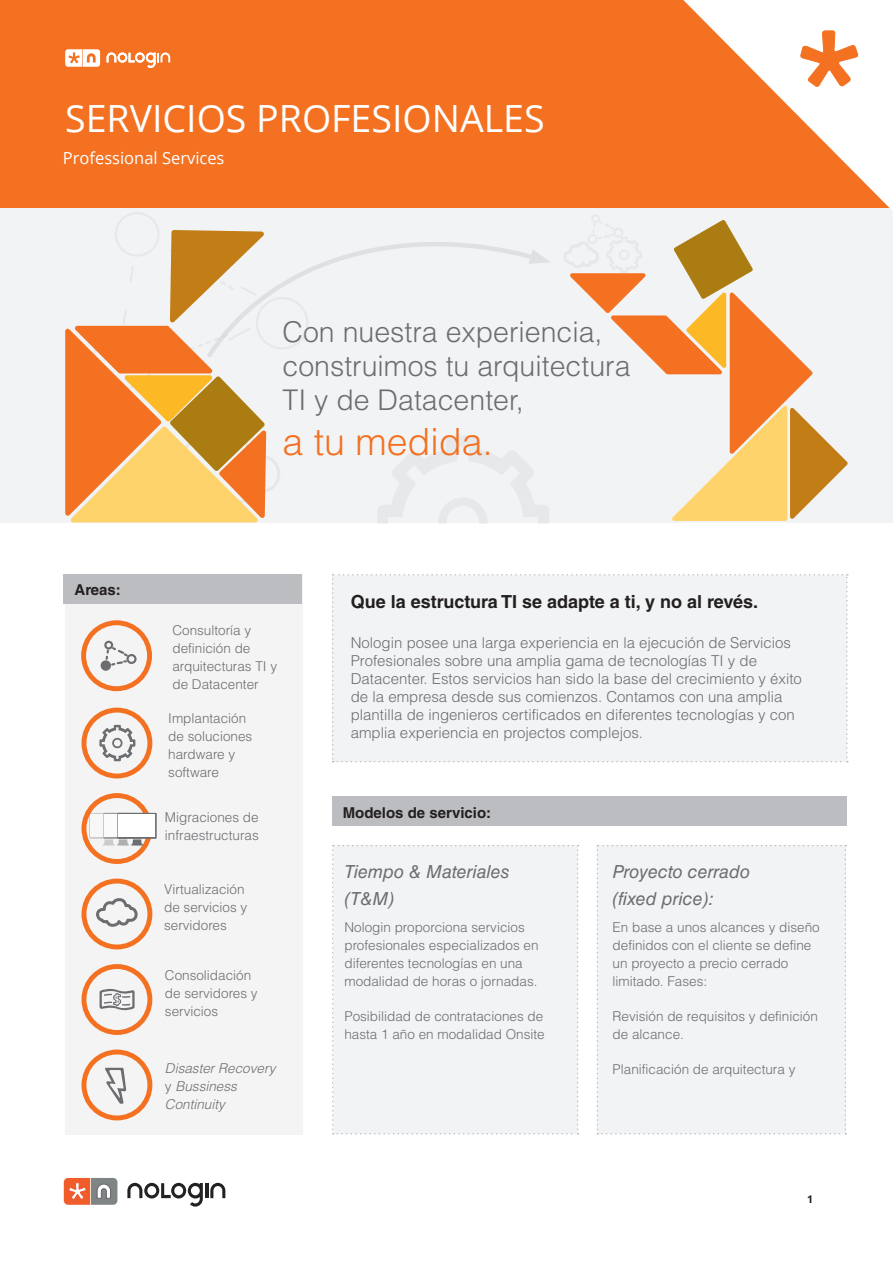
<style>
.page{position:relative;width:893px;height:1263px;background:#fff}
.page>*{position:absolute;margin:0;border:0;box-sizing:border-box;transform-origin:0 0}
.t1{font:37.5px "Open Sans";color:#fff}
.Level_1_Heading{font:300 37.5px "Helvetica LT Std";color:#f37121}
.Level_1_Heading-2{font:300 28.5px/34.2px "Helvetica LT Std";color:#6c6d70}
.Introduction{font:italic 18px/27px "Helvetica LT Std";color:#6c6d70}
.Level_2_Headings{font:700 18px "Helvetica LT Std";color:#231f20}
.t2{font:16.65px "Open Sans";color:#fff}
.Body_Text{font:300 15px/18px "Helvetica LT Std";color:#6c6d70}
.Level_3_Headings{font:700 15px "Helvetica LT Std";color:#231f20}
.Body_Text-2{font:300 13.5px/18px "Helvetica LT Std";color:#6c6d70}
.Body_Text-3{font:italic 300 13.5px/18px "Helvetica LT Std";color:#6c6d70}
.t3{font:700 10.5px "Open Sans";color:#231f20}
.s1{font-style:normal}
</style>
<div class="page">
<svg style="left:64px;top:1178px;width:53px;height:27px"></svg>
<hr style="left:205px;top:1183px;width:3px;height:15px;background:#222221">
<svg style="left:210px;top:1183px;width:15px;height:15px"></svg>
<svg style="left:127px;top:1183px;width:76px;height:23px"></svg>
<div style="left:0;top:0;width:893px;height:209px;background:#f37121"></div>
<div style="left:597px;top:845px;width:249px;height:289px;background:#f2f3f4"></div>
<div style="left:332px;top:845px;width:247px;height:289px;background:#f2f3f4"></div>
<div style="left:0;top:209px;width:893px;height:314px;background:#f2f3f4"></div>
<div style="left:332px;top:574px;width:516px;height:188px;background:#f2f3f4"></div>
<div style="left:65px;top:574px;width:238px;height:560px;background:#f2f3f4"></div>
<div style="left:82px;top:964px;width:70px;height:71px;border:5px solid #f37121;border-radius:50%"></div>
<div style="left:81px;top:620px;width:71px;height:71px;border:5px solid #f37121;border-radius:50%"></div>
<div style="left:102px;top:661px;width:8px;height:9px;background:#6c6d70;border-radius:50%"></div>
<div style="left:101px;top:660px;width:10px;height:11px;border:2px solid #6c6d70;border-radius:50%"></div>
<svg style="left:103px;top:640px;width:34px;height:27px"></svg>
<div style="left:82px;top:878px;width:70px;height:71px;border:5px solid #f37121;border-radius:50%"></div>
<svg style="left:92px;top:896px;width:50px;height:31px"></svg>
<div style="left:82px;top:708px;width:70px;height:70px;border:5px solid #f37121;border-radius:50%"></div>
<svg style="left:99px;top:725px;width:36px;height:36px"></svg>
<div style="left:64px;top:574px;width:238px;height:30px;background:#bcbdc0"></div>
<div style="left:82px;top:1049px;width:70px;height:71px;border:5px solid #f37121;border-radius:50%"></div>
<div style="left:82px;top:793px;width:70px;height:71px;border:5px solid #f37121;border-radius:50%"></div>
<svg style="left:89px;top:813px;width:68px;height:32px"></svg>
<div style="left:119px;top:815px;width:36px;height:22px;background:#fff"></div>
<svg style="left:105px;top:1068px;width:21px;height:36px"></svg>
<svg style="left:100px;top:988px;width:35px;height:23px"></svg>
<svg style="left:562px;top:0;width:331px;height:521px"></svg>
<svg style="left:65px;top:212px;width:485px;height:311px"></svg>
<div style="left:332px;top:796px;width:514px;height:30px;background:#bcbdc0"></div>
<svg style="left:65px;top:49px;width:35px;height:18px"></svg>
<svg style="left:107px;top:52px;width:63px;height:16px"></svg>
<p class="t1" style="left:65px;top:93px;width:477px">SERVICIOS PROFESIONALES</p>
<p class="t2" style="left:63px;top:146px;width:163px">PROFESSIONAL SERVICES</p>
<p class="Level_1_Heading-2" style="left:283px;top:314px;width:349px">Con nuestra experiencia, construimos tu arquitectura<br>TI y de Datacenter,</p>
<p class="Level_1_Heading" style="left:283px;top:418px;width:212px">a tu medida.</p>
<p class="Level_3_Headings" style="left:75px;top:581px;width:48px">Areas:</p>
<p class="Body_Text-2" style="left:172px;top:621px;width:106px">Consultoría y definición de arquitecturas TI y de Datacenter</p>
<p class="Body_Text-2" style="left:168px;top:709px;width:86px">Implantación de soluciones hardware y software</p>
<p class="Body_Text-2" style="left:165px;top:808px;width:95px">Migraciones de infraestructuras</p>
<p class="Body_Text-2" style="left:164px;top:880px;width:85px">Virtualización de servicios y servidores</p>
<p class="Body_Text-2" style="left:165px;top:966px;width:94px">Consolidación de servidores y servicios</p>
<p class="Body_Text-3" style="left:165px;top:1059px;width:112px">Disaster Recovery <span class="s1">y</span> Bussiness<br>Continuity</p>
<p class="Level_2_Headings" style="left:351px;top:590px;width:409px">Que la estructura TI se adapte a ti, y no al revés.</p>
<p class="Body_Text" style="left:351px;top:634px;width:453px">Nologin posee una larga experiencia en la ejecución de Servicios Profesionales sobre una amplia gama de tecnologías TI y de Datacenter. Estos servicios han sido la base del crecimiento y éxito de la empresa desde sus comienzos. Contamos con una amplia plantilla de ingenieros certificados en diferentes tecnologías y con amplia experiencia en projectos complejos.</p>
<p class="Level_3_Headings" style="left:343px;top:803px;width:150px">Modelos de servicio:</p>
<p class="Introduction" style="left:344px;top:858px;width:167px">Tiempo &amp; Materiales (T&amp;M)</p>
<p class="Body_Text-2" style="left:344px;top:918px;width:196px">Nologin proporciona servicios profesionales especializados en diferentes tecnologías en una modalidad de horas o jornadas.</p>
<p class="Body_Text-2" style="left:344px;top:1007px;width:202px">Posibilidad de contrataciones de hasta 1 año en modalidad Onsite</p>
<p class="Introduction" style="left:613px;top:858px;width:139px">Proyecto cerrado (fixed price):</p>
<p class="Body_Text-2" style="left:613px;top:918px;width:209px">En base a unos alcances y diseño definidos con el cliente se define un proyecto a precio cerrado limitado. Fases:</p>
<p class="Body_Text-2" style="left:613px;top:1007px;width:207px">Revisión de requisitos y definición de alcance.</p>
<p class="Body_Text-2" style="left:613px;top:1060px;width:184px">Planificación de arquitectura y</p>
<p class="t3" style="left:807px;top:1192px;width:7px">1</p>
</div>
